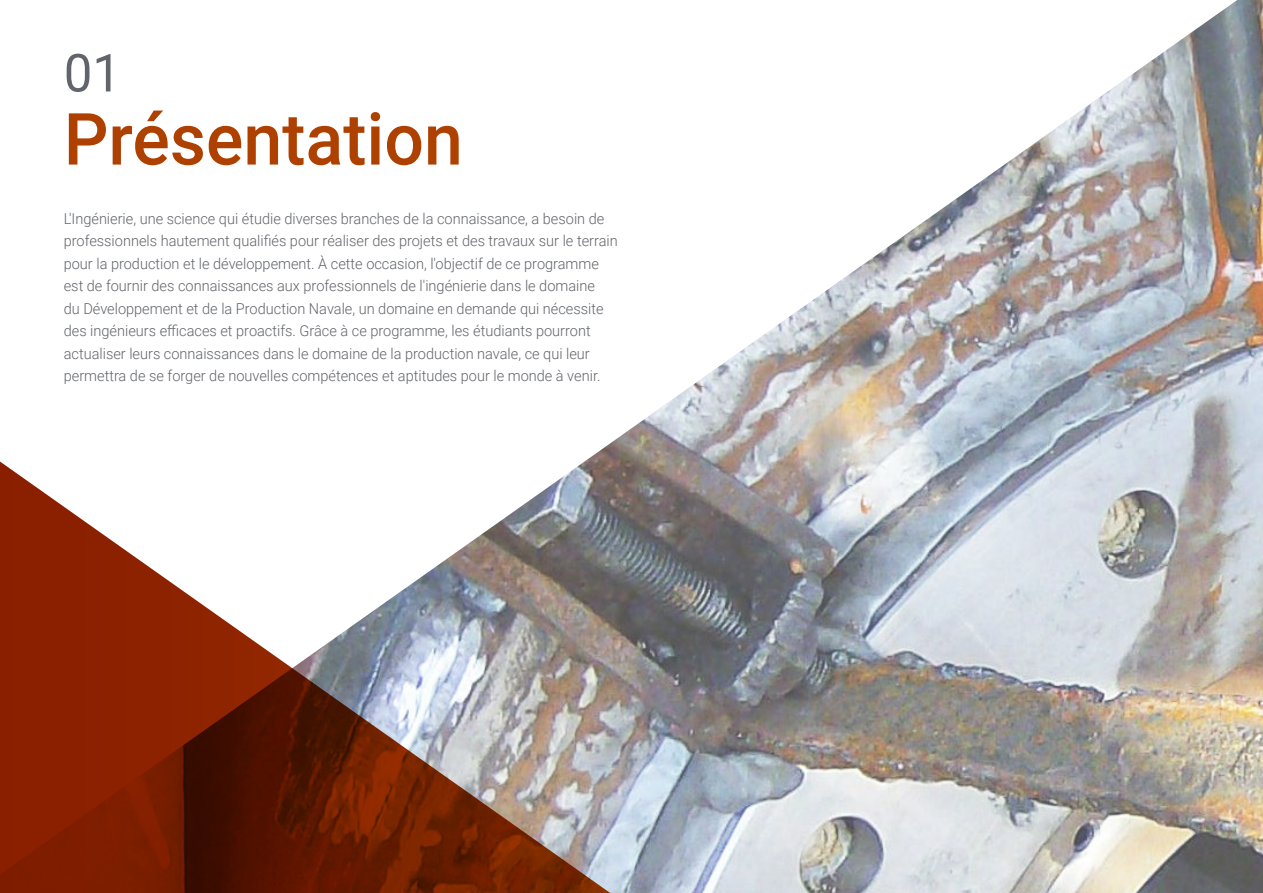
<style>
.page{position:relative;width:1263px;height:893px;background:#fff}
.page>*{position:absolute;margin:0;border:0;box-sizing:border-box;transform-origin:0 0}
.t1{font:500 72px "Roboto";color:#ae4000}
.t2{font:52.5px "Roboto";color:#61646a}
.t3{font:300 15px/22.5px "Roboto";color:#61646a}
</style>
<div class="page">
<img style="left:606px;top:0;width:657px;height:893px">
<svg style="left:0;top:446px;width:640px;height:447px"></svg>
<h2 class="t2" style="left:64px;top:36px;width:59px">01</h2>
<h1 class="t1" style="left:64px;top:89px;width:401px">Présentation</h1>
<p class="t3" style="left:64px;top:207px;width:555px">L'Ingénierie, une science qui étudie diverses branches de la connaissance, a besoin de professionnels hautement qualifiés pour réaliser des projets et des travaux sur le terrain pour la production et le développement. À cette occasion, l'objectif de ce programme est de fournir des connaissances aux professionnels de l'ingénierie dans le domaine<br>du Développement et de la Production Navale, un domaine en demande qui nécessite des ingénieurs efficaces et proactifs. Grâce à ce programme, les étudiants pourront actualiser leurs connaissances dans le domaine de la production navale, ce qui leur permettra de se forger de nouvelles compétences et aptitudes pour le monde à venir.</p>
</div>
